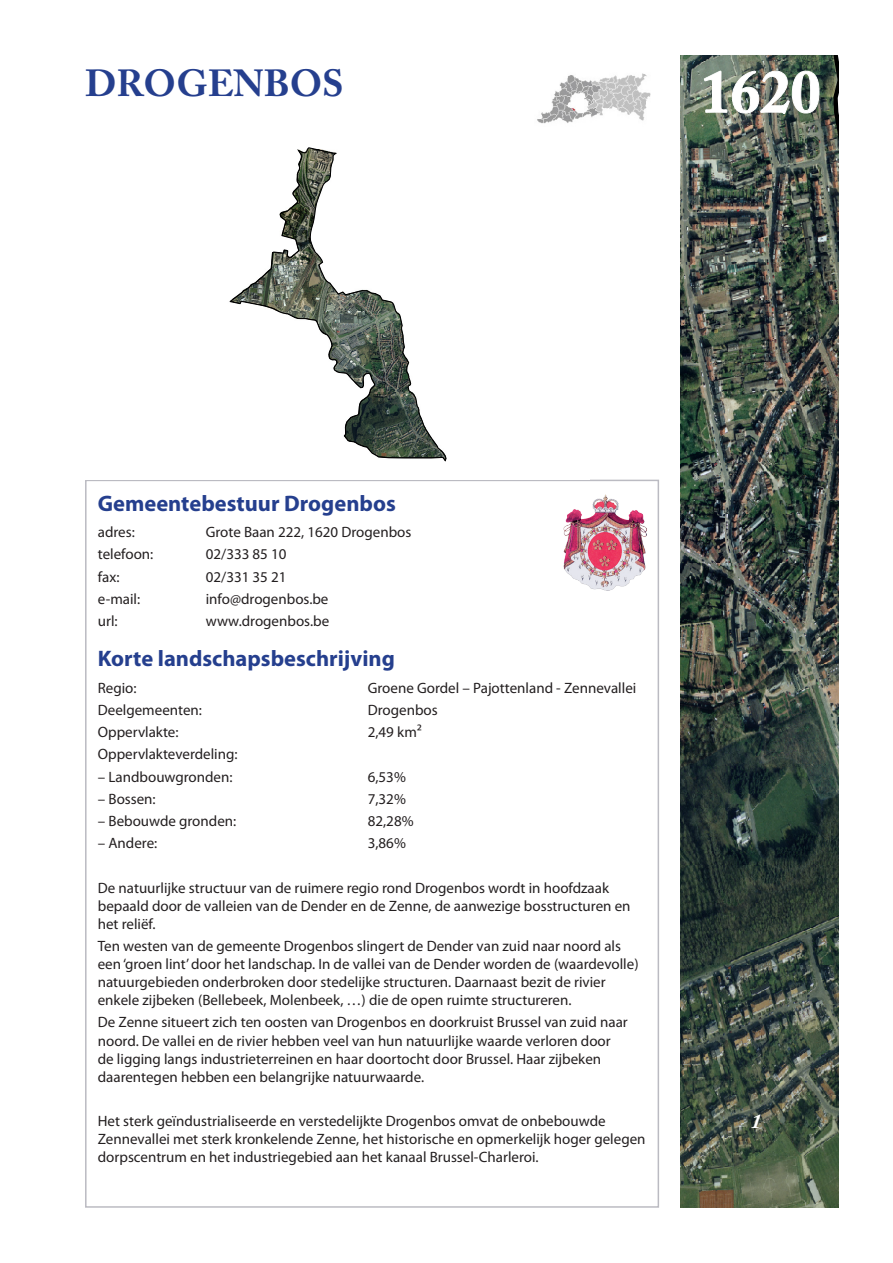
<style>
.page{position:relative;width:893px;height:1263px;background:#fff}
.page>*{position:absolute;margin:0;border:0;box-sizing:border-box;transform-origin:0 0}
.GEMEENTE_C{font:700 60px "Adobe Caslon Pro";color:#fff}
.GEMEENTE_A{font:700 37.5px "Adobe Caslon Pro";color:#253f8e}
.gemeente1{font:700 22.5px "Myriad Pro";color:#253f8e}
.GEMEENTE_B{font:italic 700 21px "Adobe Caslon Pro";color:#fff}
.gemeente_alinea{font:15px/18px "Myriad Pro";color:#231f20}
</style>
<div class="page">
<img style="left:680px;top:55px;width:159px;height:1153px">
<img style="left:703px;top:70px;width:117px;height:44px">
<svg style="left:229px;top:147px;width:218px;height:315px"></svg>
<img style="left:537px;top:73px;width:114px;height:51px">
<img style="left:564px;top:495px;width:82px;height:95px">
<p class="GEMEENTE_A" style="left:85px;top:61px;width:260px">DROGENBOS</p>
<p class="GEMEENTE_C" style="left:701px;top:56px;width:122px">1620</p>
<p class="gemeente1" style="left:98px;top:488px;width:299px">Gemeentebestuur Drogenbos</p>
<p class="gemeente_alinea" style="left:98px;top:523px;width:39px">adres:</p>
<p class="gemeente_alinea" style="left:206px;top:523px;width:207px">Grote Baan 222, 1620 Drogenbos</p>
<p class="gemeente_alinea" style="left:98px;top:545px;width:57px">telefoon:</p>
<p class="gemeente_alinea" style="left:206px;top:545px;width:82px">02/333 85 10</p>
<p class="gemeente_alinea" style="left:98px;top:567px;width:23px">fax:</p>
<p class="gemeente_alinea" style="left:206px;top:567px;width:82px">02/331 35 21</p>
<p class="gemeente_alinea" style="left:98px;top:590px;width:44px">e-mail:</p>
<p class="gemeente_alinea" style="left:206px;top:590px;width:124px">info@drogenbos.be</p>
<p class="gemeente_alinea" style="left:98px;top:612px;width:21px">url:</p>
<p class="gemeente_alinea" style="left:206px;top:612px;width:125px">www.drogenbos.be</p>
<p class="gemeente1" style="left:98px;top:644px;width:299px">Korte landschapsbeschrijving</p>
<p class="gemeente_alinea" style="left:98px;top:678px;width:40px">Regio:</p>
<p class="gemeente_alinea" style="left:368px;top:678px;width:270px">Groene Gordel – Pajottenland - Zennevallei</p>
<p class="gemeente_alinea" style="left:98px;top:701px;width:106px">Deelgemeenten:</p>
<p class="gemeente_alinea" style="left:368px;top:701px;width:71px">Drogenbos</p>
<p class="gemeente_alinea" style="left:98px;top:723px;width:82px">Oppervlakte:</p>
<p class="gemeente_alinea" style="left:368px;top:723px;width:55px">2,49 km²</p>
<p class="gemeente_alinea" style="left:98px;top:745px;width:141px">Oppervlakteverdeling:</p>
<p class="gemeente_alinea" style="left:98px;top:767px;width:136px">– Landbouwgronden:</p>
<p class="gemeente_alinea" style="left:368px;top:767px;width:40px">6,53%</p>
<p class="gemeente_alinea" style="left:98px;top:790px;width:59px">– Bossen:</p>
<p class="gemeente_alinea" style="left:368px;top:790px;width:40px">7,32%</p>
<p class="gemeente_alinea" style="left:98px;top:812px;width:140px">– Bebouwde gronden:</p>
<p class="gemeente_alinea" style="left:368px;top:812px;width:47px">82,28%</p>
<p class="gemeente_alinea" style="left:98px;top:834px;width:61px">– Andere:</p>
<p class="gemeente_alinea" style="left:368px;top:834px;width:40px">3,86%</p>
<p class="gemeente_alinea" style="left:98px;top:879px;width:534px">De natuurlijke structuur van de ruimere regio rond Drogenbos wordt in hoofdzaak bepaald door de valleien van de Dender en de Zenne, de aanwezige bosstructuren en het reliëf.</p>
<p class="gemeente_alinea" style="left:98px;top:937px;width:542px">Ten westen van de gemeente Drogenbos slingert de Dender van zuid naar noord als een ‘groen lint’ door het landschap. In de vallei van de Dender worden de (waardevolle) natuurgebieden onderbroken door stedelijke structuren. Daarnaast bezit de rivier enkele zijbeken (Bellebeek, Molenbeek, …) die de open ruimte structureren.</p>
<p class="gemeente_alinea" style="left:98px;top:1013px;width:531px">De Zenne situeert zich ten oosten van Drogenbos en doorkruist Brussel van zuid naar noord. De vallei en de rivier hebben veel van hun natuurlijke waarde verloren door de ligging langs industrieterreinen en haar doortocht door Brussel. Haar zijbeken daarentegen hebben een belangrijke natuurwaarde.</p>
<p class="gemeente_alinea" style="left:98px;top:1112px;width:549px">Het sterk geïndustrialiseerde en verstedelijkte Drogenbos omvat de onbebouwde<br>Zennevallei met sterk kronkelende Zenne, het historische en opmerkelijk hoger gelegen dorpscentrum en het industriegebied aan het kanaal Brussel-Charleroi.</p>
<p class="GEMEENTE_B" style="left:751px;top:1108px;width:12px">1</p>
</div>
